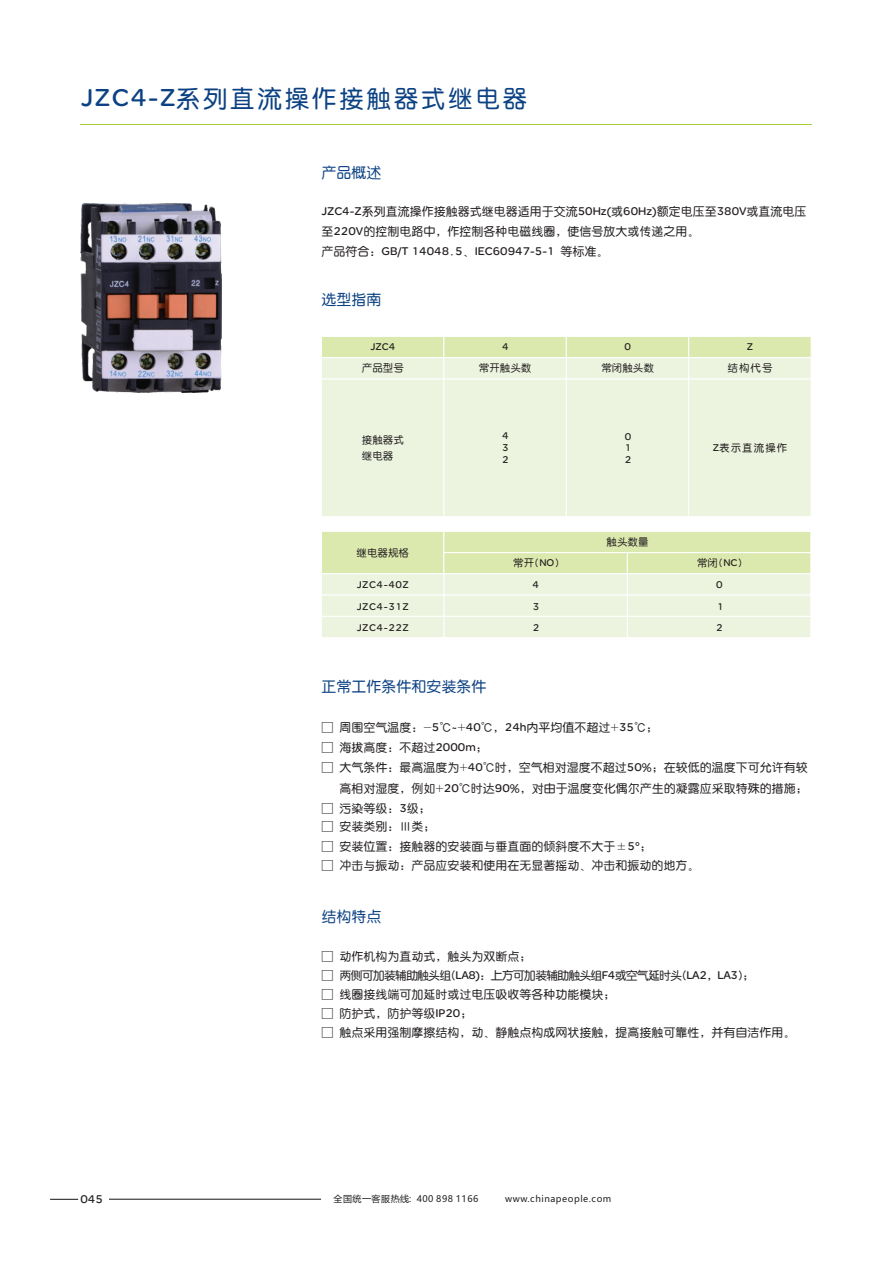
<style>
.page{position:relative;width:893px;height:1263px;background:#fff}
.page>*{position:absolute;margin:0;border:0;box-sizing:border-box;transform-origin:0 0}
.t1{font:24.75px "H Ye 3 gj";letter-spacing:.1em;color:#0c4283}
.t2{font:15px "H Ye 3 gj";color:#0c4283}
.t3{font:12px/20.2px "H Ye 3 gj";color:#231f20}
.t4{font:12px "H Ye 3 gj";letter-spacing:-.075em;color:#231f20}
.t5{font:12px "SE Optimist";color:#231f20}
.t6{font:10.5px/15.6px "H Ye 3 gj";color:#231f20}
.t7{font:10.5px/21.3px "SE Optimist";letter-spacing:.055em;color:#231f20;text-align:justify}
.t8{font:9px "Microsoft Ya Hei";letter-spacing:.06em;color:#231f20}
.s1{font-family:"SE Optimist";font-size:26.25px}
.s2{font-family:"SE Optimist"}
.s3{font-family:"H Ye 3 gj"}
</style>
<div class="page">
<img style="left:81px;top:204px;width:140px;height:189px">
<svg style="left:322px;top:532px;width:489px;height:105px;background:#e6f0cd"></svg>
<svg style="left:322px;top:337px;width:489px;height:179px;background:#eaf2da"></svg>
<hr style="left:109px;top:1199px;width:212px;height:1px;background:#231f20">
<svg style="left:50px;top:1199px;width:28px;height:1px"></svg>
<hr style="left:81px;top:124px;width:731px;height:1px;background:#a6ce39">
<h1 class="t1" style="left:81px;top:86px;width:448px"><span class="s1">JZC4-Z</span>系列直流操作接触器式继电器</h1>
<p class="t2" style="left:321px;top:165px;width:61px">产品概述</p>
<p class="t3" style="left:321px;top:201px;width:487px"><span class="s2">JZC4-Z</span>系列直流操作接触器式继电器适用于交流<span class="s2">50Hz(</span>或<span class="s2">60Hz)</span>额定电压至<span class="s2">380V</span>或直流电压至<span class="s2">220V</span>的控制电路中，作控制各种电磁线圈，使信号放大或传递之用。</p>
<p class="t5" style="left:321px;top:244px;width:289px"><span class="s3">产品符合：</span>GB/T 14048<span class="s3">.</span>5<span class="s3">、</span>IEC60947-5-1 <span class="s3">等标准。</span></p>
<p class="t2" style="left:321px;top:292px;width:61px">选型指南</p>
<p class="t7" style="left:371px;top:336px;width:26px">JZC4</p>
<p class="t6" style="left:362px;top:360px;width:43px">产品型号</p>
<p class="t6" style="left:362px;top:432px;width:43px">接触器式继电器</p>
<p class="t6" style="left:357px;top:545px;width:54px">继电器规格</p>
<p class="t7" style="left:357px;top:574px;width:54px">JZC4-40Z JZC4-31Z JZC4-22Z</p>
<p class="t7" style="left:502px;top:336px;width:8px">4</p>
<p class="t6" style="left:479px;top:360px;width:54px">常开触头数</p>
<p class="t7" style="left:624px;top:336px;width:8px">0</p>
<p class="t6" style="left:601px;top:360px;width:54px">常闭触头数</p>
<p class="t7" style="left:502px;top:430px;width:8px;line-height:11.9px">4<br>3<br>2</p>
<p class="t7" style="left:625px;top:430px;width:8px;line-height:11.9px">0<br>1<br>2</p>
<p class="t6" style="left:513px;top:555px;width:48px">常开(<span class="s2">NO</span>)</p>
<p class="t7" style="left:533px;top:574px;width:8px">4<br>3<br>2</p>
<p class="t6" style="left:607px;top:534px;width:43px">触头数量</p>
<p class="t7" style="left:747px;top:336px;width:8px">Z</p>
<p class="t6" style="left:727px;top:360px;width:47px">结构代号</p>
<p class="t6" style="left:713px;top:440px;width:76px"><span class="s2">Z</span>表示直流操作</p>
<p class="t6" style="left:697px;top:555px;width:47px">常闭(<span class="s2">NC</span>)</p>
<p class="t7" style="left:716px;top:574px;width:9px">0<br>1<br>2</p>
<p class="t2" style="left:321px;top:679px;width:166px">正常工作条件和安装条件</p>
<p class="t3" style="left:321px;top:717px;width:338px">□ 周围空气温度：-<span class="s2">5</span>℃<span class="s2">~</span>+<span class="s2">40</span>℃，<span class="s2">24h</span>内平均值不超过+<span class="s2">35</span>℃；</p>
<p class="t3" style="left:321px;top:737px;width:168px">□ 海拔高度：不超过<span class="s2">2000m</span>；</p>
<p class="t3" style="left:321px;top:758px;width:488px;text-align:right">□ 大气条件：最高温度为+<span class="s2">40</span>℃时，空气相对湿度不超过<span class="s2">50</span>%；在较低的温度下可允许有较高相对湿度，例如+<span class="s2">20</span>℃时达<span class="s2">90</span>%，对由于温度变化偶尔产生的凝露应采取特殊的措施；</p>
<p class="t3" style="left:321px;top:798px;width:111px">□ 污染等级：<span class="s2">3</span>级；</p>
<p class="t3" style="left:321px;top:817px;width:115px">□ 安装类别：Ⅲ类；</p>
<p class="t3" style="left:321px;top:836px;width:332px">□ 安装位置：接触器的安装面与垂直面的倾斜度不大于±<span class="s2">5°</span>；</p>
<p class="t3" style="left:321px;top:855px;width:379px">□ 冲击与振动：产品应安装和使用在无显著摇动、冲击和振动的地方。</p>
<p class="t2" style="left:321px;top:909px;width:61px">结构特点</p>
<p class="t3" style="left:339px;top:946px;width:194px">动作机构为直动式，触头为双断点；</p>
<p class="t3" style="left:321px;top:946px;width:13px;line-height:19.6px">□ □</p>
<p class="t4" style="left:339px;top:969px;width:417px">两侧可加装辅助触头组(<span class="s2">LA8)</span>：上方可加装辅助触头组<span class="s2">F4</span>或空气延时头(<span class="s2">LA2</span>，<span class="s2">LA3</span>)；</p>
<p class="t3" style="left:321px;top:984px;width:13px">□</p>
<p class="t3" style="left:339px;top:984px;width:278px">线圈接线端可加延时或过电压吸收等各种功能模块；</p>
<p class="t3" style="left:321px;top:1003px;width:13px">□</p>
<p class="t3" style="left:339px;top:1003px;width:134px">防护式，防护等级<span class="s2">IP20</span>；</p>
<p class="t3" style="left:321px;top:1022px;width:13px">□</p>
<p class="t3" style="left:339px;top:1022px;width:457px">触点采用强制摩擦结构，动、静触点构成网状接触，提高接触可靠性，并有自洁作用。</p>
<p class="t5" style="left:80px;top:1192px;width:24px">045</p>
<p class="t8" style="left:333px;top:1194px;width:147px">全国统一客服热线: 400 898 1166</p>
<p class="t8" style="left:505px;top:1194px;width:108px">www.chinapeople.com</p>
</div>
